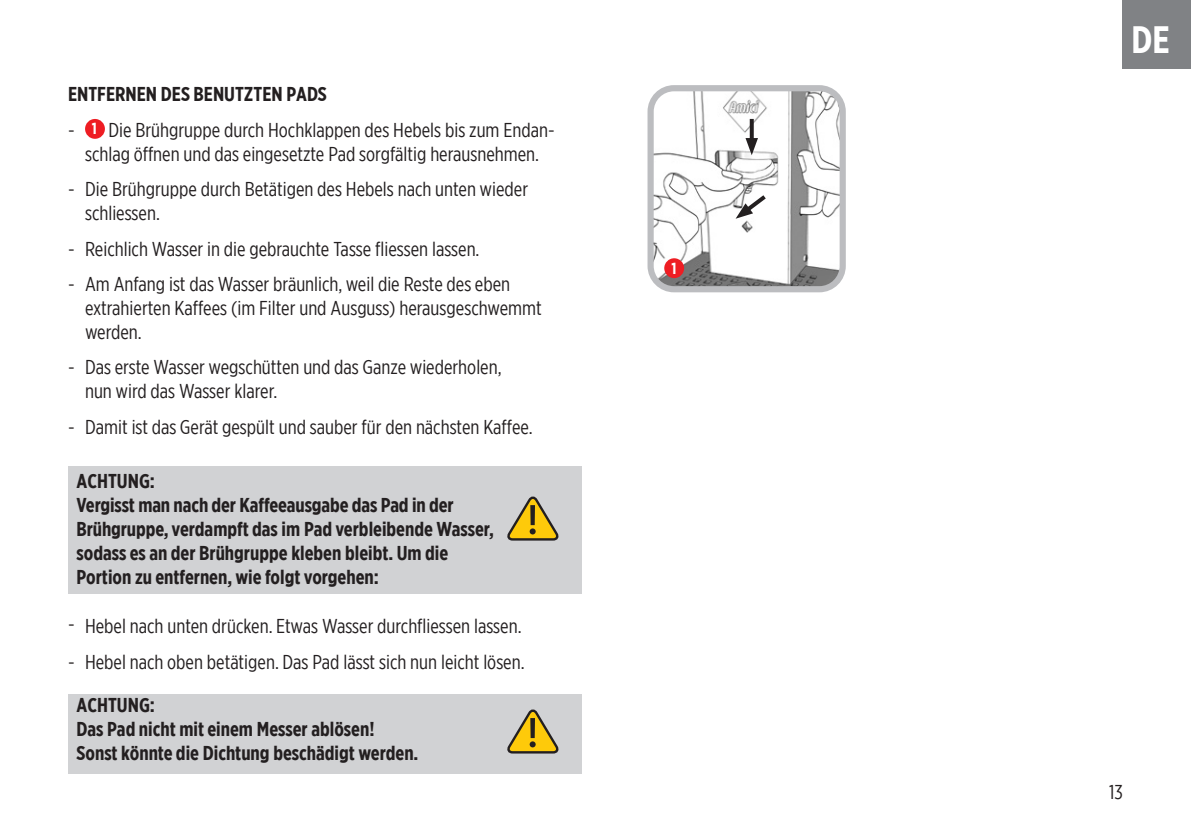
<style>
.page{position:relative;width:1191px;height:840px;background:#fff}
.page>*{position:absolute;margin:0;border:0;box-sizing:border-box;transform-origin:0 0}
.t1{font:700 38px "Gotham X Narrow";color:#fff}
.t2{font:20px/24px "Gotham X Narrow";color:#231f20}
.t3{font:700 20px/24px "Gotham X Narrow";color:#231f20}
.t4{font:700 16px "Gotham X Narrow";color:#fff}
.s1{font-weight:700;font-size:16px;color:#fff}
</style>
<div class="page">
<div style="left:68px;top:465px;width:513px;height:32px;background:#d1d2d4"></div>
<div style="left:68px;top:489px;width:513px;height:104px;background:#d1d2d4"></div>
<div style="left:68px;top:693px;width:513px;height:32px;background:#d1d2d4"></div>
<div style="left:68px;top:717px;width:513px;height:56px;background:#d1d2d4"></div>
<div style="left:85px;top:119px;width:20px;height:20px;background:#ee1d23;border-radius:50%"></div>
<img style="left:654px;top:92px;width:184px;height:193px">
<div style="left:647px;top:85px;width:198px;height:207px;border:6px solid #bcbdc0;border-radius:23px"></div>
<div style="left:664px;top:258px;width:20px;height:20px;background:#ee1d23;border-radius:50%"></div>
<svg style="left:749px;top:119px;width:4px;height:19px"></svg>
<svg style="left:745px;top:138px;width:13px;height:17px"></svg>
<svg style="left:735px;top:191px;width:35px;height:27px"></svg>
<svg style="left:507px;top:709px;width:52px;height:45px"></svg>
<div style="left:530px;top:717px;width:5px;height:20px;background:#231f20"></div>
<svg style="left:507px;top:496px;width:52px;height:45px"></svg>
<div style="left:530px;top:505px;width:5px;height:20px;background:#231f20"></div>
<div style="left:1123px;top:0;width:68px;height:68px;background:#808285"></div>
<p class="t3" style="left:68px;top:82px;width:260px">ENTFERNEN DES BENUTZTEN PADS</p>
<p class="t2" style="left:68px;top:117px;width:488px;text-align:center">- <span class="s1">1</span> Die Brühgruppe durch Hochklappen des Hebels bis zum Endan&shy;schlag öffnen und das eingesetzte Pad sorgfältig herausnehmen.</p>
<p class="t2" style="left:85px;top:177px;width:445px;text-indent:-17px">- Die Brühgruppe durch Betätigen des Hebels nach unten wieder schliessen.</p>
<p class="t2" style="left:68px;top:236px;width:413px">- Reichlich Wasser in die gebrauchte Tasse fliessen lassen.</p>
<p class="t2" style="left:85px;top:271px;width:458px;text-indent:-17px">- Am Anfang ist das Wasser bräunlich, weil die Reste des eben extrahierten Kaffees (im Filter und Ausguss) herausgeschwemmt werden.</p>
<p class="t2" style="left:85px;top:355px;width:418px;text-indent:-17px">- Das erste Wasser wegschütten und das Ganze wiederholen, nun wird das Wasser klarer.</p>
<p class="t2" style="left:68px;top:414px;width:466px">- Damit ist das Gerät gespült und sauber für den nächsten Kaffee.</p>
<p class="t3" style="left:77px;top:468px;width:419px">ACHTUNG:<br>Vergisst man nach der Kaffeeausgabe das Pad in der Brühgruppe, verdampft das im Pad verbleibende Wasser, sodass es an der Brühgruppe kleben bleibt. Um die Portion zu entfernen, wie folgt vorgehen:</p>
<p class="t2" style="left:68px;top:613px;width:455px">- Hebel nach unten drücken. Etwas Wasser durchfliessen lassen.</p>
<p class="t2" style="left:68px;top:649px;width:458px">- Hebel nach oben betätigen. Das Pad lässt sich nun leicht lösen.</p>
<p class="t3" style="left:77px;top:692px;width:343px">ACHTUNG:<br>Das Pad nicht mit einem Messer ablösen!<br>Sonst könnte die Dichtung beschädigt werden.</p>
<p class="t4" style="left:671px;top:258px;width:7px">1</p>
<h1 class="t1" style="left:1131px;top:17px;width:40px">DE</h1>
<p class="t2" style="left:1109px;top:779px;width:15px">13</p>
</div>
